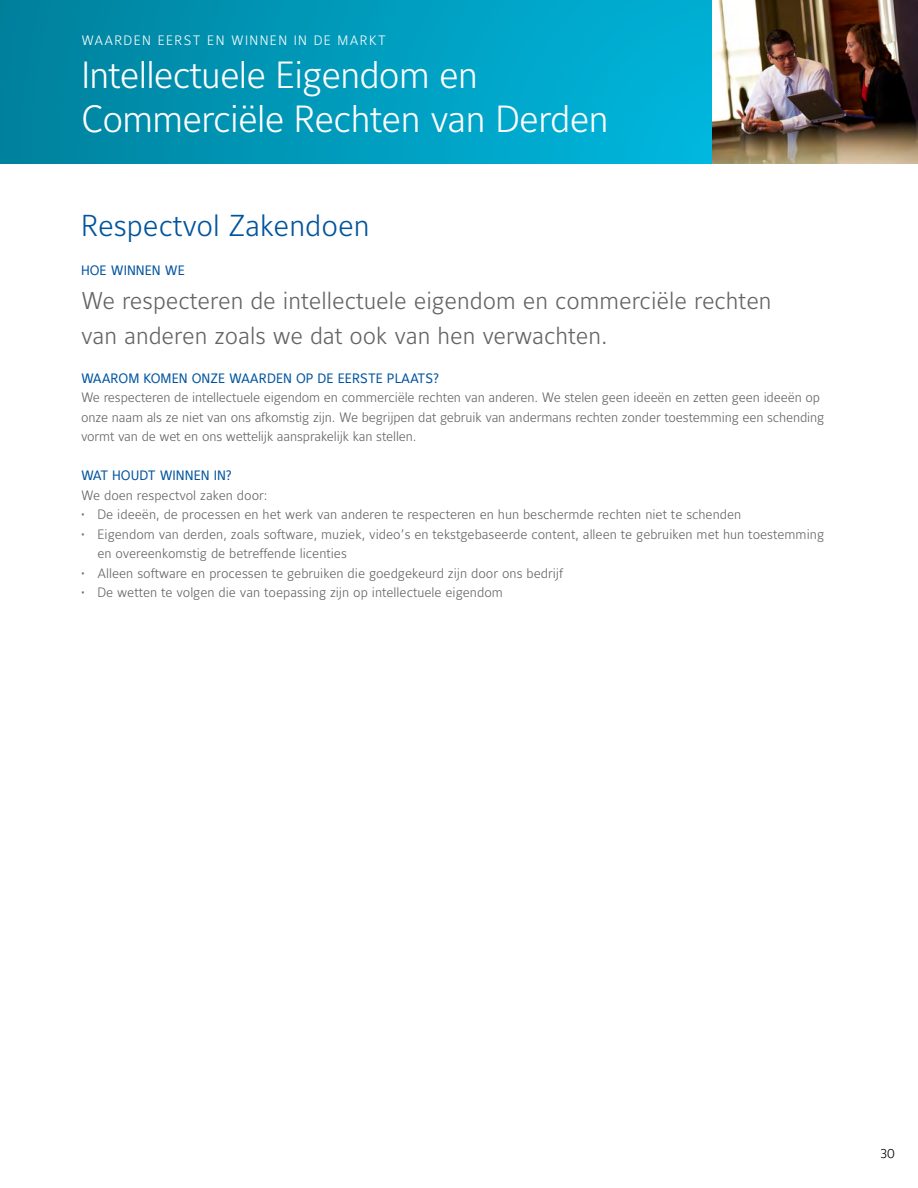
<style>
.page{position:relative;width:918px;height:1188px;background:#fff}
.page>*{position:absolute;margin:0;border:0;box-sizing:border-box;transform-origin:0 0}
.t1{font:37.5px/43.5px "Maurea Light Lf";letter-spacing:-.02em;color:#fff}
.t2{font:30px "Maurea Light Lf";color:#00549e}
.t3{font:24px/34.5px "Maurea Light Lf";color:#636466}
.t4{font:13.5px/19.5px "Maurea Light Lf";color:#636466}
.t5{font:13.5px "Maurea";color:#00549e}
.t6{font:13.5px "Maurea Light Lf";letter-spacing:.1em;color:#fff}
.t7{font:13.5px "Maurea Light Lf";color:#000}
</style>
<div class="page">
<div style="left:0;top:0;width:713px;height:163px;background:linear-gradient(to right,#00819d,#00b5dc)"></div>
<img style="left:713px;top:0;width:205px;height:163px">
<p class="t6" style="left:82px;top:33px;width:306px">WAARDEN EERST EN WINNEN IN DE MARKT</p>
<h1 class="t1" style="left:82px;top:56px;width:529px">Intellectuele Eigendom en<br>Commerciële Rechten van Derden</h1>
<h2 class="t2" style="left:81px;top:209px;width:290px">Respectvol Zakendoen</h2>
<p class="t5" style="left:81px;top:263px;width:105px">HOE WINNEN WE</p>
<h3 class="t3" style="left:81px;top:285px;width:692px">We respecteren de intellectuele eigendom en commerciële rechten van anderen zoals we dat ook van hen verwachten.</h3>
<p class="t5" style="left:81px;top:371px;width:360px">WAAROM KOMEN ONZE WAARDEN OP DE EERSTE PLAATS?</p>
<p class="t4" style="left:81px;top:389px;width:745px">We respecteren de intellectuele eigendom en commerciële rechten van anderen. We stelen geen ideeën en zetten geen ideeën op onze naam als ze niet van ons afkomstig zijn. We begrijpen dat gebruik van andermans rechten zonder toestemming een schending vormt van de wet en ons wettelijk aansprakelijk kan stellen.</p>
<p class="t5" style="left:81px;top:468px;width:152px">WAT HOUDT WINNEN IN?</p>
<p class="t4" style="left:81px;top:486px;width:188px">We doen respectvol zaken door:</p>
<p class="t4" style="left:81px;top:506px;width:662px">• De ideeën, de processen en het werk van anderen te respecteren en hun beschermde rechten niet te schenden</p>
<p class="t4" style="left:97px;top:525px;width:728px;text-indent:-16px">• Eigendom van derden, zoals software, muziek, video’s en tekstgebaseerde content, alleen te gebruiken met hun toestemming en overeenkomstig de betreffende licenties</p>
<p class="t4" style="left:81px;top:564px;width:484px">• Alleen software en processen te gebruiken die goedgekeurd zijn door ons bedrijf</p>
<p class="t4" style="left:81px;top:584px;width:423px">• De wetten te volgen die van toepassing zijn op intellectuele eigendom</p>
<p class="t7" style="left:881px;top:1145px;width:16px">30</p>
</div>
